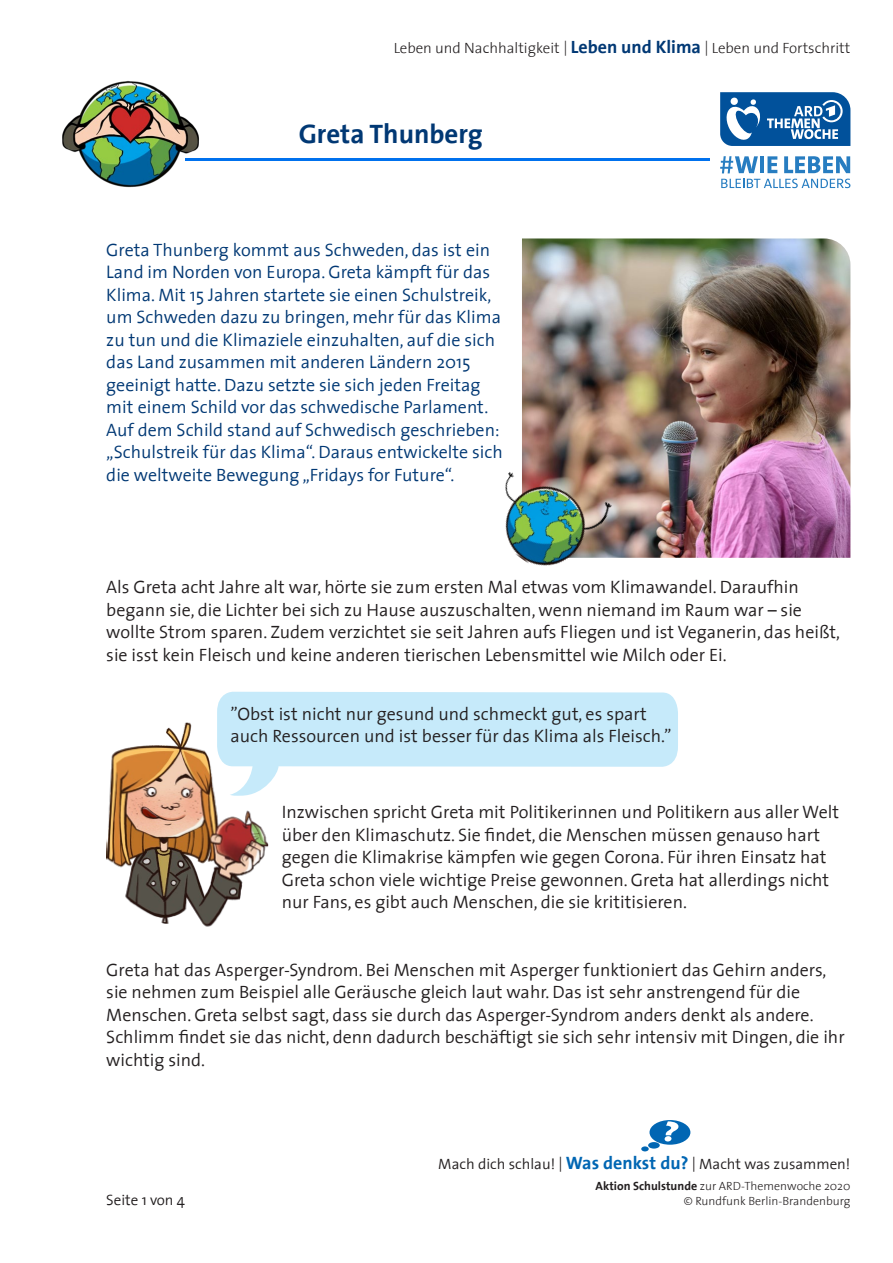
<style>
.page{position:relative;width:893px;height:1263px;background:#fff}
.page>*{position:absolute;margin:0;border:0;box-sizing:border-box;transform-origin:0 0}
.t1{font:700 27px "The Sans 7";color:#013874}
.t2{font:300 18px/22.5px "The Sans 4";color:#231f20}
.t3{font:300 18px/22.5px "The Sans 4";color:#013874}
.t4{font:300 15px "The Sans 3";color:#231f20}
.t5{font:300 15px "The Sans 4";color:#231f20}
.t6{font:300 12px "The Sans 3";color:#231f20}
.s1{font-family:"The Sans 7";font-weight:700;font-size:18px;color:#013874}
.s2{font-family:"The Sans 7";font-weight:700;font-size:18px;color:#0166b3}
.s3{font-family:"The Sans 7";font-weight:700}
</style>
<div class="page">
<svg style="left:720px;top:92px;width:130px;height:54px"></svg>
<hr style="left:760px;top:156px;width:4px;height:17px;background:#277dc1">
<svg style="left:767px;top:156px;width:10px;height:17px"></svg>
<svg style="left:784px;top:156px;width:66px;height:17px"></svg>
<svg style="left:720px;top:156px;width:38px;height:17px"></svg>
<svg style="left:721px;top:179px;width:129px;height:9px"></svg>
<img style="left:62px;top:81px;width:137px;height:107px">
<hr style="left:185px;top:158px;width:524px;height:3px;background:#0071ee">
<img style="left:522px;top:238px;width:328px;height:320px">
<img style="left:106px;top:722px;width:163px;height:205px">
<svg style="left:217px;top:692px;width:461px;height:104px;fill:#c6eafa"></svg>
<img style="left:505px;top:446px;width:109px;height:120px">
<div style="left:649px;top:1120px;width:41px;height:25px;background:#0166b3;border-radius:50%"></div>
<svg style="left:665px;top:1121px;width:13px;height:20px"></svg>
<div style="left:648px;top:1142px;width:12px;height:6px;background:#0166b3;border-radius:50%"></div>
<div style="left:641px;top:1146px;width:8px;height:5px;background:#0166b3;border-radius:50%"></div>
<p class="t4" style="left:394px;top:36px;width:458px">Leben und Nachhaltigkeit | <span class="s1">Leben und Klima</span> | Leben und Fortschritt</p>
<h1 class="t1" style="left:299px;top:111px;width:186px">Greta Thunberg</h1>
<p class="t3" style="left:106px;top:238px;width:398px">Greta Thunberg kommt aus Schweden, das ist ein Land im Norden von Europa. Greta kämpft für das Klima. Mit 15 Jahren startete sie einen Schulstreik, um Schweden dazu zu bringen, mehr für das Klima zu tun und die Klimaziele einzuhalten, auf die sich das Land zusammen mit anderen Ländern 2015 geeinigt hatte. Dazu setzte sie sich jeden Freitag mit einem Schild vor das schwedische Parlament.<br>Auf dem Schild stand auf Schwedisch geschrieben: „Schulstreik für das Klima“. Daraus entwickelte sich die weltweite Bewegung „Fridays for Future“.</p>
<p class="t2" style="left:106px;top:575px;width:735px">Als Greta acht Jahre alt war, hörte sie zum ersten Mal etwas vom Klimawandel. Daraufhin begann sie, die Lichter bei sich zu Hause auszuschalten, wenn niemand im Raum war – sie wollte Strom sparen. Zudem verzichtet sie seit Jahren aufs Fliegen und ist Veganerin, das heißt, sie isst kein Fleisch und keine anderen tierischen Lebensmittel wie Milch oder Ei.</p>
<p class="t2" style="left:231px;top:702px;width:443px">”Obst ist nicht nur gesund und schmeckt gut, es spart auch Ressourcen und ist besser für das Klima als Fleisch.”</p>
<p class="t2" style="left:282px;top:800px;width:559px">Inzwischen spricht Greta mit Politikerinnen und Politikern aus aller Welt über den Klimaschutz. Sie findet, die Menschen müssen genauso hart gegen die Klimakrise kämpfen wie gegen Corona. Für ihren Einsatz hat Greta schon viele wichtige Preise gewonnen. Greta hat allerdings nicht nur Fans, es gibt auch Menschen, die sie krititisieren.</p>
<p class="t2" style="left:106px;top:958px;width:740px">Greta hat das Asperger-Syndrom. Bei Menschen mit Asperger funktioniert das Gehirn anders, sie nehmen zum Beispiel alle Geräusche gleich laut wahr. Das ist sehr anstrengend für die Menschen. Greta selbst sagt, dass sie durch das Asperger-Syndrom anders denkt als andere.<br>Schlimm findet sie das nicht, denn dadurch beschäftigt sie sich sehr intensiv mit Dingen, die ihr wichtig sind.</p>
<p class="t5" style="left:438px;top:1151px;width:414px">Mach dich schlau! | <span class="s2">Was denkst du?</span> | Macht was zusammen!</p>
<p class="t6" style="left:595px;top:1176px;width:256px"><span class="s3">Aktion Schulstunde</span> zur ARD-Themenwoche 2020</p>
<p class="t5" style="left:106px;top:1187px;width:80px">Seite 1 von 4</p>
<p class="t6" style="left:684px;top:1191px;width:168px">© Rundfunk Berlin-Brandenburg</p>
</div>
